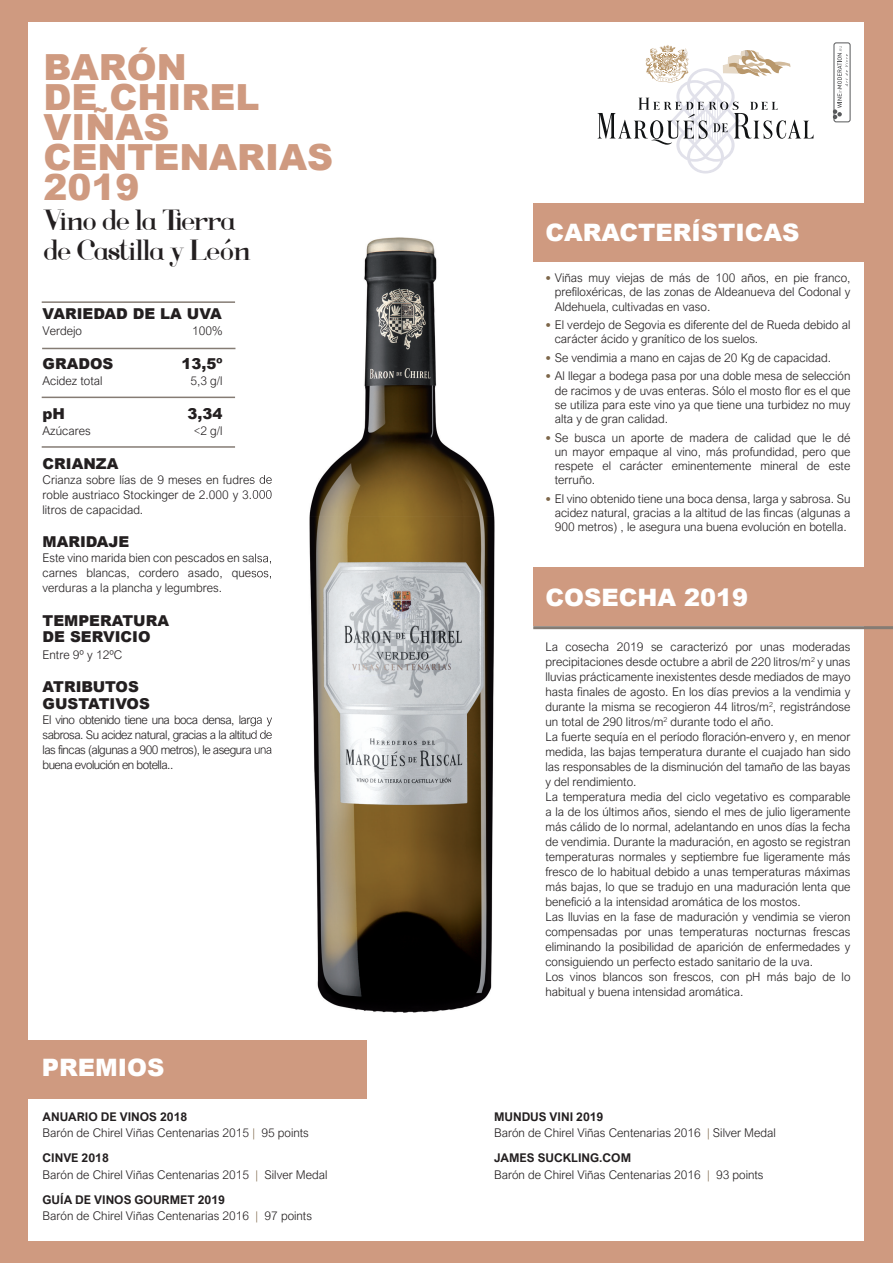
<style>
.page{position:relative;width:893px;height:1263px;background:#cf9a80}
.page>*{position:absolute;margin:0;border:0;box-sizing:border-box;transform-origin:0 0}
.t1{font:900 36px/30px "Arial";color:#cf9a80}
.t2{font:30px/30px "Voor";letter-spacing:-.03em;color:#231f20}
.t3{font:900 24px "Arial";color:#fff}
.t4{font:900 15px/16.5px "Arial";color:#231f20}
.t5{font:300 12px/15px "Arial Nova";color:#231f20;text-align:justify}
.t6{font:700 12px "Arial Nova";color:#231f20}
.s1{font-family:"DIN";font-weight:900;color:#7d664a}
.s2{color:#7d664a}
.s3{font-weight:700}
</style>
<div class="page">
<div style="left:29px;top:22px;width:835px;height:1218px;background:#fff"></div>
<div style="left:0;top:1040px;width:367px;height:58px;background:#cf9a80"></div>
<hr style="left:42px;top:301px;width:193px;height:2px;background:#857c74">
<hr style="left:533px;top:626px;width:360px;height:3px;background:#857c74">
<div style="left:533px;top:203px;width:360px;height:59px;background:#cf9a80"></div>
<div style="left:533px;top:568px;width:360px;height:58px;background:#cf9a80"></div>
<svg style="left:597px;top:45px;width:216px;height:128px"></svg>
<div style="left:834px;top:43px;width:16px;height:79px;border:1px solid #57585a;border-radius:2px"></div>
<svg style="left:833px;top:46px;width:15px;height:73px"></svg>
<img style="left:252px;top:237px;width:243px;height:776px">
<img style="left:251px;top:475px;width:21px;height:9px">
<img style="left:252px;top:490px;width:20px;height:11px">
<img style="left:251px;top:554px;width:21px;height:11px">
<img style="left:251px;top:569px;width:21px;height:11px">
<img style="left:251px;top:715px;width:21px;height:11px">
<img style="left:251px;top:730px;width:21px;height:11px">
<img style="left:252px;top:745px;width:20px;height:11px">
<hr style="left:42px;top:446px;width:193px;height:2px;background:#857c74">
<hr style="left:42px;top:348px;width:193px;height:1px;background:#857c74">
<hr style="left:42px;top:397px;width:193px;height:1px;background:#857c74">
<h1 class="t1" style="left:44px;top:51px;width:291px">BARÓN<br>DE CHIREL<br>VIÑAS<br>CENTENARIAS<br>2019</h1>
<h2 class="t2" style="left:44px;top:205px;width:208px">Vino de la Tierra de Castilla y León</h2>
<p class="t4" style="left:43px;top:305px;width:181px">VARIEDAD DE LA UVA</p>
<p class="t5" style="left:43px;top:323px;width:41px">Verdejo</p>
<p class="t5" style="left:192px;top:323px;width:32px">100%</p>
<p class="t4" style="left:43px;top:355px;width:72px">GRADOS</p>
<p class="t4" style="left:182px;top:355px;width:43px">13,5º</p>
<p class="t5" style="left:43px;top:373px;width:62px">Acidez total</p>
<p class="t5" style="left:190px;top:373px;width:34px">5,3 g/l</p>
<p class="t4" style="left:43px;top:405px;width:24px">pH</p>
<p class="t4" style="left:188px;top:405px;width:37px">3,34</p>
<p class="t5" style="left:43px;top:423px;width:50px">Azúcares</p>
<p class="t5" style="left:194px;top:423px;width:30px">&lt;2 g/l</p>
<p class="t4" style="left:43px;top:455px;width:77px">CRIANZA</p>
<p class="t5" style="left:43px;top:472px;width:231px">Crianza sobre lías de 9 meses en fudres de roble austriaco Stockinger de 2.000 y 3.000 litros de capacidad.</p>
<p class="t4" style="left:43px;top:533px;width:88px">MARIDAJE</p>
<p class="t5" style="left:43px;top:550px;width:231px">Este vino marida bien con pescados en salsa, carnes blancas, cordero asado, quesos, verduras a la plancha y legumbres.</p>
<p class="t4" style="left:43px;top:612px;width:128px">TEMPERATURA<br>DE SERVICIO</p>
<p class="t5" style="left:43px;top:647px;width:81px">Entre 9º y 12ºC</p>
<p class="t4" style="left:43px;top:678px;width:109px">ATRIBUTOS<br>GUSTATIVOS</p>
<p class="t5" style="left:43px;top:712px;width:231px">El vino obtenido tiene una boca densa, larga y sabrosa. Su acidez natural, gracias a la altitud de las fincas (algunas a 900 metros), le asegura una buena evolución en botella..</p>
<h3 class="t3" style="left:545px;top:215px;width:256px">CARACTERÍSTICAS</h3>
<p class="t5" style="left:555px;top:271px;width:297px;line-height:14.2px;text-indent:-9px"><span class="s1">•</span> Viñas muy viejas de más de 100 años, en pie franco, prefiloxéricas, de las zonas de Aldeanueva del Codonal y Aldehuela, cultivadas en vaso.</p>
<p class="t5" style="left:555px;top:318px;width:297px;line-height:14.2px;text-indent:-9px"><span class="s1">•</span> El verdejo de Segovia es diferente del de Rueda debido al carácter ácido y granítico de los suelos.</p>
<p class="t5" style="left:545px;top:350px;width:287px"><span class="s1">•</span> Se vendimia a mano en cajas de 20 Kg de capacidad.</p>
<p class="t5" style="left:555px;top:369px;width:297px;line-height:14.2px;text-indent:-9px"><span class="s1">•</span> Al llegar a bodega pasa por una doble mesa de selección de racimos y de uvas enteras. Sólo el mosto flor es el que se utiliza para este vino ya que tiene una turbidez no muy alta y de gran calidad.</p>
<p class="t5" style="left:555px;top:430px;width:297px;line-height:14.2px;text-indent:-9px"><span class="s1">•</span> Se busca un aporte de madera de calidad que le dé un mayor empaque al vino, más profundidad, pero que respete el carácter eminentemente mineral de este terruño.</p>
<p class="t5" style="left:555px;top:492px;width:297px;line-height:14.2px;text-indent:-9px"><span class="s1">•</span> El vino obtenido tiene una boca densa, larga y sabrosa. Su acidez natural, gracias a la altitud de las fincas (algunas a 900 metros) , le asegura una buena evolución en botella.</p>
<h3 class="t3" style="left:545px;top:579px;width:204px">COSECHA 2019</h3>
<p class="t5" style="left:545px;top:640px;width:307px;text-align:left">La cosecha 2019 se caracterizó por unas moderadas precipitaciones desde octubre a abril de 220 litros/m<sup>2</sup> y unas lluvias prácticamente inexistentes desde mediados de mayo hasta finales de agosto. En los días previos a la vendimia y durante la misma se recogieron 44 litros/m<sup>2</sup>, registrándose un total de 290 litros/m<sup>2</sup> durante todo el año.<br>La fuerte sequía en el período floración-envero y, en menor medida, las bajas temperatura durante el cuajado han sido las responsables de la disminución del tamaño de las bayas y del rendimiento.<br>La temperatura media del ciclo vegetativo es comparable a la de los últimos años, siendo el mes de julio ligeramente más cálido de lo normal, adelantando en unos días la fecha de vendimia. Durante la maduración, en agosto se registran temperaturas normales y septiembre fue ligeramente más fresco de lo habitual debido a unas temperaturas máximas más bajas, lo que se tradujo en una maduración lenta que benefició a la intensidad aromática de los mostos.<br>Las lluvias en la fase de maduración y vendimia se vieron compensadas por unas temperaturas nocturnas frescas eliminando la posibilidad de aparición de enfermedades y consiguiendo un perfecto estado sanitario de la uva.<br>Los vinos blancos son frescos, con pH más bajo de lo habitual y buena intensidad aromática.</p>
<h3 class="t3" style="left:42px;top:1050px;width:124px">PREMIOS</h3>
<p class="t6" style="left:43px;top:1110px;width:146px">ANUARIO DE VINOS 2018</p>
<p class="t6" style="left:494px;top:1110px;width:111px">MUNDUS VINI 2019</p>
<p class="t5" style="left:43px;top:1126px;width:268px">Barón de Chirel Viñas Centenarias 2015 <span class="s2">|</span> 95 points</p>
<p class="t5" style="left:494px;top:1126px;width:283px">Barón de Chirel Viñas Centenarias 2016 <span class="s2">|</span> Silver Medal</p>
<p class="t6" style="left:43px;top:1151px;width:68px">CINVE 2018</p>
<p class="t6" style="left:494px;top:1151px;width:139px">JAMES SUCKLING.COM</p>
<p class="t5" style="left:43px;top:1167px;width:286px">Barón de Chirel Viñas Centenarias 2015 <span class="s2">|</span> Silver Medal</p>
<p class="t5" style="left:494px;top:1167px;width:271px">Barón de Chirel Viñas Centenarias 2016 <span class="s2">|</span> 93 points</p>
<p class="t5" style="left:43px;top:1191px;width:271px;line-height:16.5px"><span class="s3">GUÍA DE VINOS GOURMET 2019<br></span>Barón de Chirel Viñas Centenarias 2016 <span class="s2">|</span> 97 points</p>
</div>
